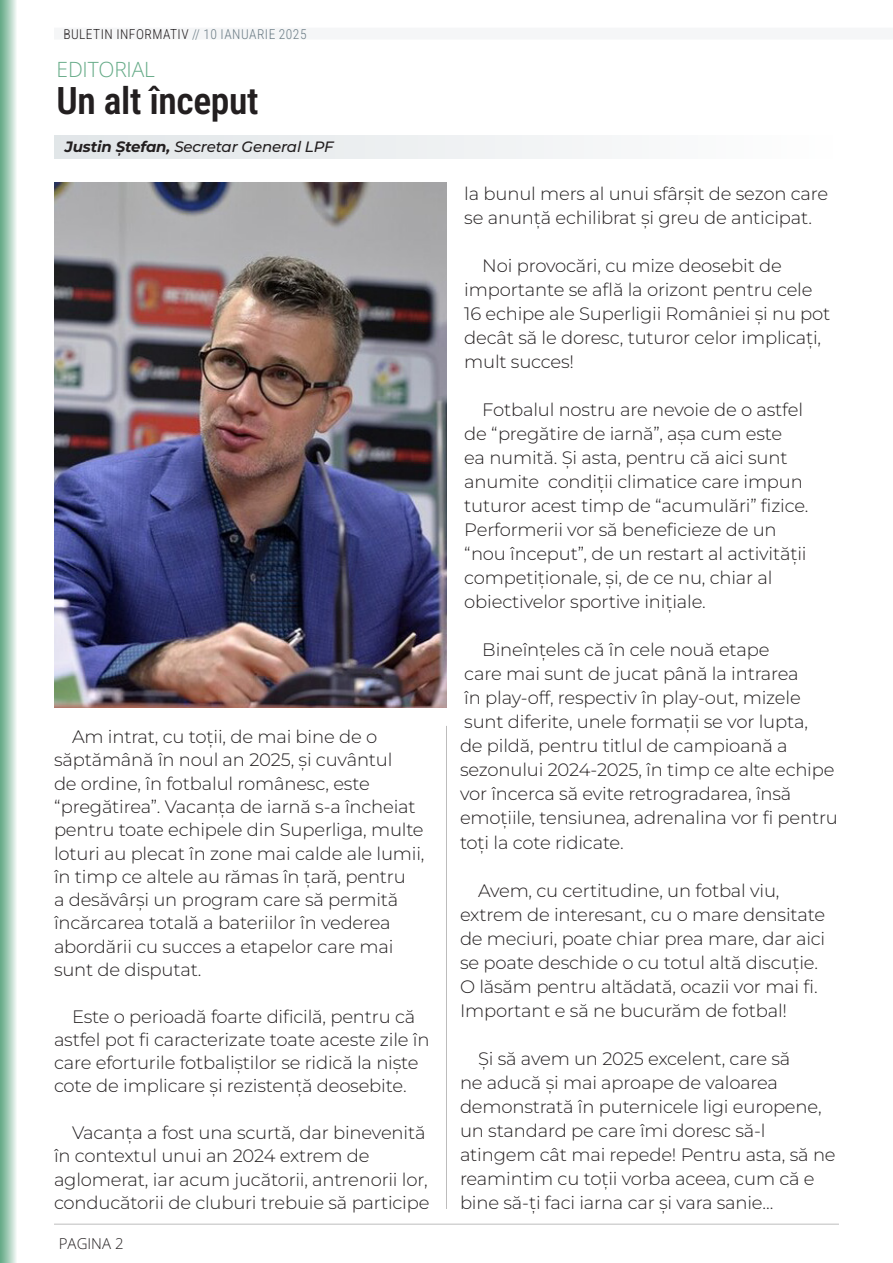
<style>
.page{position:relative;width:893px;height:1263px;background:#fff}
.page>*{position:absolute;margin:0;border:0;box-sizing:border-box;transform-origin:0 0}
.t1{font:600 37.5px "Roboto Condensed";letter-spacing:-.01em;color:#231f20}
.t2{font:300 21px "Open Sans";letter-spacing:-.01em;color:#66ab88}
.t3{font:300 18px/24px "Montserrat";letter-spacing:-.01em;color:#231f20}
.t4{font:italic 500 15px "Montserrat";letter-spacing:-.01em;color:#231f20}
.t5{font:300 15px "Open Sans";color:#231f20}
.t6{font:300 13.5px "Roboto Condensed";letter-spacing:.035em;color:#231f20}
.s1{color:#6c7d86}
.s2{font-weight:700}
</style>
<div class="page">
<hr style="left:892px;top:0;width:1px;height:1261px;background:#6c7d86">
<img style="left:54px;top:182px;width:392px;height:526px">
<div style="left:54px;top:28px;width:839px;height:12px;background:#f5f6f7"></div>
<hr style="left:54px;top:1224px;width:785px;height:1px;background:#231f20">
<div style="left:54px;top:135px;width:785px;height:24px;background:linear-gradient(to right,#e0e5e8,#fefefe)"></div>
<hr style="left:446px;top:726px;width:1px;height:483px;background:#231f20">
<svg style="left:0;top:0;width:16px;height:1263px;background:#a4ccb8"></svg>
<p class="t6" style="left:63px;top:24px;width:245px">BULETIN INFORMATIV <span class="s1">// 10 IANUARIE 2025</span></p>
<p class="t2" style="left:57px;top:54px;width:100px">EDITORIAL</p>
<p class="t1" style="left:57px;top:74px;width:203px">Un alt început</p>
<p class="t4" style="left:65px;top:136px;width:270px"><span class="s2">Justin Ștefan,</span> Secretar General LPF</p>
<p class="t3" style="left:54px;top:725px;width:372px;line-height:23.2px;text-indent:18px">Am intrat, cu toții, de mai bine de o săptămână în noul an 2025, și cuvântul<br>de ordine, în fotbalul românesc, este “pregătirea”. Vacanța de iarnă s-a încheiat pentru toate echipele din Superliga, multe loturi au plecat în zone mai calde ale lumii, în timp ce altele au rămas în țară, pentru<br>a desăvârși un program care să permită încărcarea totală a bateriilor în vederea abordării cu succes a etapelor care mai sunt de disputat.</p>
<p class="t3" style="left:54px;top:1004px;width:377px;line-height:23.2px;text-indent:18px">Este o perioadă foarte dificilă, pentru că astfel pot fi caracterizate toate aceste zile în care eforturile fotbaliștilor se ridică la niște cote de implicare și rezistență deosebite.</p>
<p class="t3" style="left:54px;top:1120px;width:377px;line-height:23.2px;text-indent:18px">Vacanța a fost una scurtă, dar binevenită în contextul unui an 2024 extrem de aglomerat, iar acum jucătorii, antrenorii lor, conducătorii de cluburi trebuie să participe</p>
<p class="t5" style="left:59px;top:1233px;width:66px">PAGINA 2</p>
<p class="t3" style="left:464px;top:181px;width:366px">la bunul mers al unui sfârșit de sezon care se anunță echilibrat și greu de anticipat.</p>
<p class="t3" style="left:464px;top:253px;width:368px;text-indent:18px">Noi provocări, cu mize deosebit de importante se află la orizont pentru cele 16 echipe ale Superligii României și nu pot decât să le doresc, tuturor celor implicați, mult succes!</p>
<p class="t3" style="left:464px;top:397px;width:346px;text-indent:18px">Fotbalul nostru are nevoie de o astfel de “pregătire de iarnă”, așa cum este<br>ea numită. Și asta, pentru că aici sunt anumite condiții climatice care impun tuturor acest timp de “acumulări” fizice.<br>Performerii vor să beneficieze de un “nou început”, de un restart al activității competiționale, și, de ce nu, chiar al obiectivelor sportive inițiale.</p>
<p class="t3" style="left:460px;top:637px;width:379px;text-indent:22px">Bineînțeles că în cele nouă etape<br>care mai sunt de jucat până la intrarea<br>în play-off, respectiv în play-out, mizele sunt diferite, unele formații se vor lupta,<br>de pildă, pentru titlul de campioană a sezonului 2024-2025, în timp ce alte echipe vor încerca să evite retrogradarea, însă emoțiile, tensiunea, adrenalina vor fi pentru toți la cote ridicate.</p>
<p class="t3" style="left:460px;top:878px;width:367px;text-indent:18px">Avem, cu certitudine, un fotbal viu, extrem de interesant, cu o mare densitate de meciuri, poate chiar prea mare, dar aici se poate deschide o cu totul altă discuție.<br>O lăsăm pentru altădată, ocazii vor mai fi.<br>Important e să ne bucurăm de fotbal!</p>
<p class="t3" style="left:460px;top:1046px;width:377px;text-indent:18px">Și să avem un 2025 excelent, care să<br>ne aducă și mai aproape de valoarea demonstrată în puternicele ligi europene, un standard pe care îmi doresc să-l atingem cât mai repede! Pentru asta, să ne reamintim cu toții vorba aceea, cum că e bine să-ți faci iarna car și vara sanie…</p>
</div>
